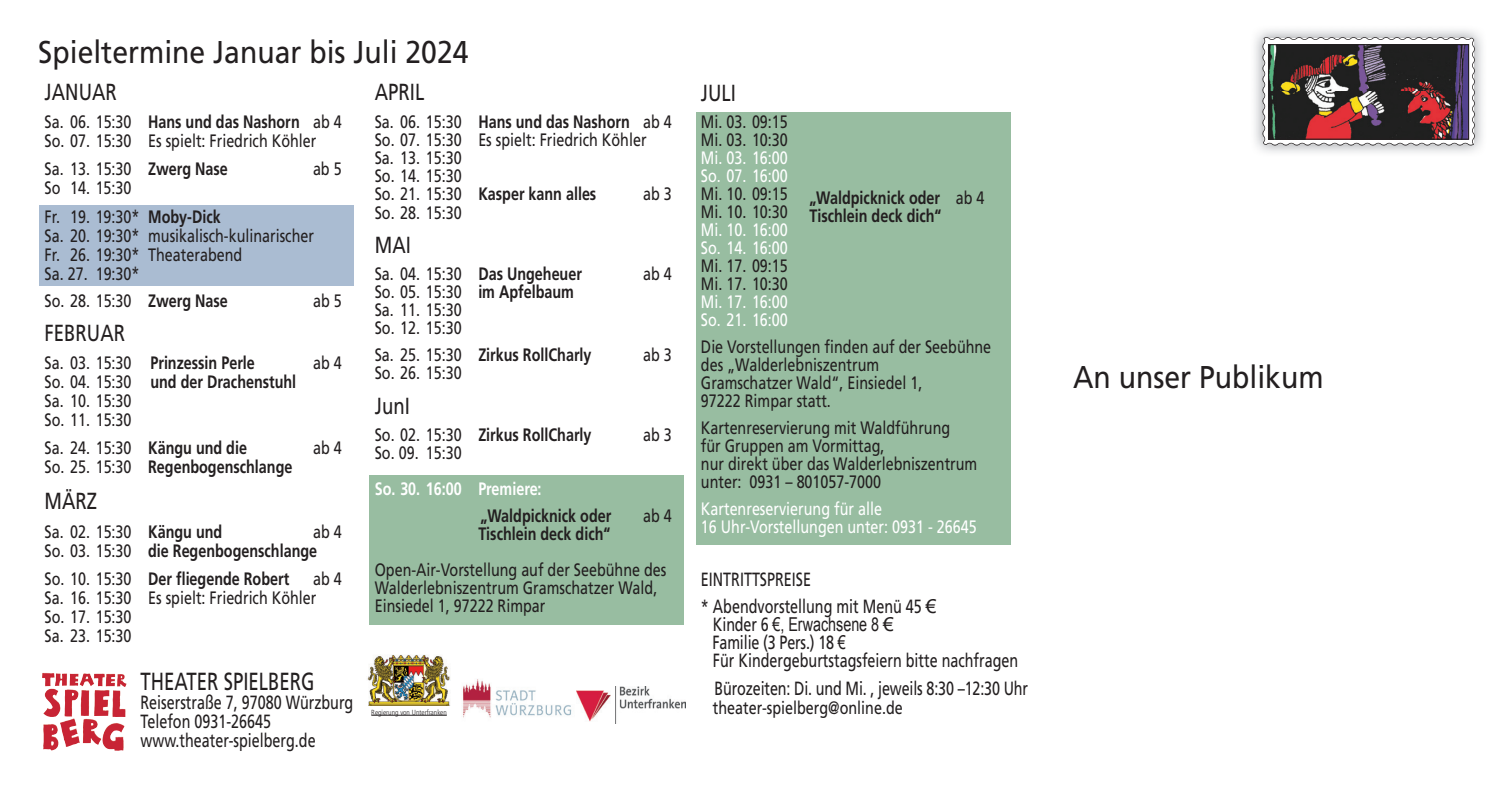
<style>
.page{position:relative;width:1512px;height:810px;background:#fff}
.page>*{position:absolute;margin:0;border:0;box-sizing:border-box;transform-origin:0 0}
.t1{font:31.5px "Frutiger";color:#231f20;scale:.9 1}
.t2{font:24.75px "Frutiger";color:#231f20;scale:.75 1}
.t3{font:23.18px "Frutiger";color:#231f20;scale:.8 1}
.t4{font:19.12px/19.1px "Frutiger";color:#231f20;scale:.75 1}
.t5{font:19.12px "Arial";color:#231f20;scale:.75 1}
.t6{font:18px/18px "Frutiger";color:#231f20;scale:.8 1}
.t7{font:700 18px/19.1px "Frutiger";color:#231f20;scale:.8 1}
.t8{font:18px/18px "Frutiger";color:#fff;scale:.8 1}
.t9{font:700 18px "Frutiger";color:#fff;scale:.8 1}
.t10{font:300 condensed 7.42px "Frutiger";color:#231f20}
.s1{font-weight:700}
.s2{font-size:19.12px}
.s3{font-weight:400}
.s4{font-family:"Arial"}
.s5{font-family:"Frutiger"}
</style>
<div class="page">
<div style="left:696px;top:112px;width:314px;height:432px;background:#98bda1"></div>
<div style="left:369px;top:475px;width:314px;height:150px;background:#98bda1"></div>
<div style="left:39px;top:205px;width:315px;height:81px;background:#aabcd2"></div>
<img style="left:1254px;top:29px;width:229px;height:124px">
<svg style="left:1262px;top:37px;width:212px;height:109px"></svg>
<img style="left:1270px;top:46px;width:197px;height:92px">
<div style="left:1268px;top:44px;width:201px;height:96px;border:1px solid #231f20"></div>
<img style="left:463px;top:679px;width:109px;height:39px">
<img style="left:367px;top:655px;width:84px;height:51px">
<hr style="left:371px;top:715px;width:76px;height:1px;background:#231f20">
<svg style="left:43px;top:674px;width:84px;height:77px"></svg>
<img style="left:42px;top:672px;width:75px;height:14px">
<img style="left:576px;top:687px;width:109px;height:36px">
<h1 class="t1" style="left:38px;top:33px;width:479px">Spieltermine Januar bis Juli 2024</h1>
<p class="t3" style="left:45px;top:78px;width:92px">JANUAR</p>
<p class="t6" style="left:45px;top:112px;width:373px;line-height:19.1px">Sa. 06. 15:30 <span class="s1">Hans und das Nashorn</span> ab 4<br>So. 07. 15:30 Es spielt: Friedrich Köhler</p>
<p class="t6" style="left:45px;top:160px;width:230px">Sa. 13. 15:30 <span class="s1">Zwerg Nase</span></p>
<p class="t6" style="left:313px;top:160px;width:37px">ab 5</p>
<p class="t6" style="left:45px;top:174px;width:222px;line-height:28.1px">So 14. 15:30<br>Fr. 19. 19:30<span class="s2">*</span> <span class="s1">Moby-Dick</span></p>
<p class="t6" style="left:45px;top:226px;width:338px;line-height:19.1px">Sa. 20. 19:30<span class="s2">*</span> musikalisch-kulinarischer<br>Fr. 26. 19:30<span class="s2">*</span> Theaterabend<br>Sa. 27. 19:30<span class="s2">*</span></p>
<p class="t6" style="left:45px;top:292px;width:231px">So. 28. 15:30 <span class="s1">Zwerg Nase</span></p>
<p class="t6" style="left:313px;top:292px;width:37px">ab 5</p>
<p class="t3" style="left:45px;top:319px;width:102px">FEBRUAR</p>
<p class="t7" style="left:45px;top:353px;width:264px"><span class="s3">Sa. 03. 15:30</span> Prinzessin Perle</p>
<p class="t6" style="left:313px;top:353px;width:37px">ab 4</p>
<p class="t6" style="left:45px;top:372px;width:316px;line-height:19.1px">So. 04. 15:30 <span class="s1">und der Drachenstuhl<br></span>Sa. 10. 15:30<br>So. 11. 15:30</p>
<p class="t6" style="left:45px;top:439px;width:254px">Sa. 24. 15:30 <span class="s1">Kängu und die</span></p>
<p class="t6" style="left:313px;top:439px;width:37px">ab 4</p>
<p class="t7" style="left:45px;top:457px;width:311px"><span class="s3">So. 25. 15:30</span> Regenbogenschlange</p>
<p class="t3" style="left:45px;top:488px;width:67px">MÄRZ</p>
<p class="t6" style="left:45px;top:522px;width:224px">Sa. 02. 15:30 <span class="s1">Kängu und</span></p>
<p class="t7" style="left:45px;top:522px;width:373px;text-indent:268px"><span class="s3">ab 4<br>So. 03. 15:30</span> die Regenbogenschlange</p>
<p class="t7" style="left:45px;top:569px;width:307px"><span class="s3">So. 10. 15:30</span> Der fliegende Robert</p>
<p class="t6" style="left:45px;top:569px;width:373px;line-height:19.1px;text-indent:268px">ab 4<br>Sa. 16. 15:30 Es spielt: Friedrich Köhler<br>So. 17. 15:30<br>Sa. 23. 15:30</p>
<h2 class="t2" style="left:140px;top:666px;width:233px">THEATER SPIELBERG</h2>
<p class="t4" style="left:140px;top:692px;width:285px">Reiserstraße 7, 97080 Würzburg<br>Telefon 0931-26645 www.theater-spielberg.de</p>
<p class="t3" style="left:375px;top:78px;width:63px">APRIL</p>
<p class="t6" style="left:375px;top:113px;width:373px">Sa. 06. 15:30 <span class="s1">Hans und das Nashorn</span> ab 4<br>So. 07. 15:30 Es spielt: Friedrich Köhler<br>Sa. 13. 15:30<br>So. 14. 15:30<br>So. 21. 15:30 <span class="s1">Kasper kann alles</span></p>
<p class="t6" style="left:643px;top:185px;width:37px">ab 3</p>
<p class="t6" style="left:375px;top:204px;width:110px">So. 28. 15:30</p>
<p class="t3" style="left:375px;top:231px;width:47px">MAI</p>
<p class="t7" style="left:375px;top:264px;width:260px"><span class="s3">Sa. 04. 15:30</span> Das Ungeheuer</p>
<p class="t6" style="left:643px;top:265px;width:37px">ab 4</p>
<p class="t6" style="left:375px;top:283px;width:250px">So. 05. 15:30 <span class="s1">im Apfelbaum<br></span>Sa. 11. 15:30<br>So. 12. 15:30</p>
<p class="t7" style="left:375px;top:345px;width:272px"><span class="s3">Sa. 25. 15:30</span> Zirkus RollCharly</p>
<p class="t6" style="left:643px;top:346px;width:37px">ab 3</p>
<p class="t6" style="left:375px;top:364px;width:110px">So. 26. 15:30</p>
<p class="t3" style="left:375px;top:392px;width:45px">JunI</p>
<p class="t7" style="left:375px;top:425px;width:272px"><span class="s3">So. 02. 15:30</span> Zirkus RollCharly</p>
<p class="t6" style="left:643px;top:426px;width:37px">ab 3</p>
<p class="t6" style="left:375px;top:444px;width:110px">So. 09. 15:30</p>
<p class="t9" style="left:375px;top:478px;width:210px">So. 30. 16:00 Premiere:</p>
<p class="t7" style="left:480px;top:506px;width:165px">„Waldpicknick oder</p>
<p class="t6" style="left:643px;top:507px;width:37px">ab 4</p>
<p class="t7" style="left:478px;top:524px;width:167px">Tischlein deck dich“</p>
<p class="t6" style="left:375px;top:561px;width:366px">Open-Air-Vorstellung auf der Seebühne des<br>Walderlebniszentrum Gramschatzer Wald,<br>Einsiedel 1, 97222 Rimpar</p>
<p class="t10" style="left:371px;top:708px;width:77px">Regierung von Unterfranken</p>
<p class="t3" style="left:701px;top:80px;width:45px">JULI</p>
<p class="t6" style="left:701px;top:113px;width:110px">Mi. 03. 09:15<br>Mi. 03. 10:30</p>
<p class="t8" style="left:701px;top:149px;width:110px">Mi. 03. 16:00<br>So. 07. 16:00</p>
<p class="t6" style="left:701px;top:185px;width:110px">Mi. 10. 09:15<br>Mi. 10. 10:30</p>
<p class="t8" style="left:701px;top:221px;width:110px">Mi. 10. 16:00<br>So. 14. 16:00</p>
<p class="t6" style="left:701px;top:257px;width:110px">Mi. 17. 09:15<br>Mi. 17. 10:30</p>
<p class="t8" style="left:701px;top:293px;width:110px">Mi. 17. 16:00<br>So. 21. 16:00</p>
<p class="t6" style="left:701px;top:338px;width:364px">Die Vorstellungen finden auf der Seebühne des „Walderlebniszentrum<br>Gramschatzer Wald“, Einsiedel 1,<br>97222 Rimpar statt.</p>
<p class="t6" style="left:701px;top:419px;width:347px">Kartenreservierung mit Waldführung<br>für Gruppen am Vormittag,<br>nur direkt über das Walderlebniszentrum unter: 0931 – 801057-7000</p>
<p class="t8" style="left:701px;top:500px;width:346px">Kartenreservierung für alle<br>16 Uhr-Vorstellungen unter: 0931 - 26645</p>
<p class="t4" style="left:701px;top:566px;width:315px;line-height:27px">EINTRITTSPREISE<br>* Abendvorstellung mit Menü 45 <span class="s4">€</span></p>
<p class="t5" style="left:713px;top:612px;width:243px"><span class="s5">Kinder 6</span> €, Erwachsene 8 €</p>
<p class="t4" style="left:712px;top:633px;width:409px;line-height:18px">Familie (3 Pers.) 18 <span class="s4">€<br></span>Für Kindergeburtstagsfeiern bitte nachfragen</p>
<p class="t4" style="left:714px;top:679px;width:420px">Bürozeiten: Di. und Mi. , jeweils 8:30 –12:30 Uhr</p>
<p class="t6" style="left:713px;top:699px;width:239px">theater-spielberg@online.de</p>
<p class="t7" style="left:809px;top:188px;width:220px;line-height:18px">„Waldpicknick oder <span class="s3">ab 4<br></span>Tischlein deck dich“</p>
<h1 class="t1" style="left:1073px;top:358px;width:280px">An unser Publikum</h1>
</div>
